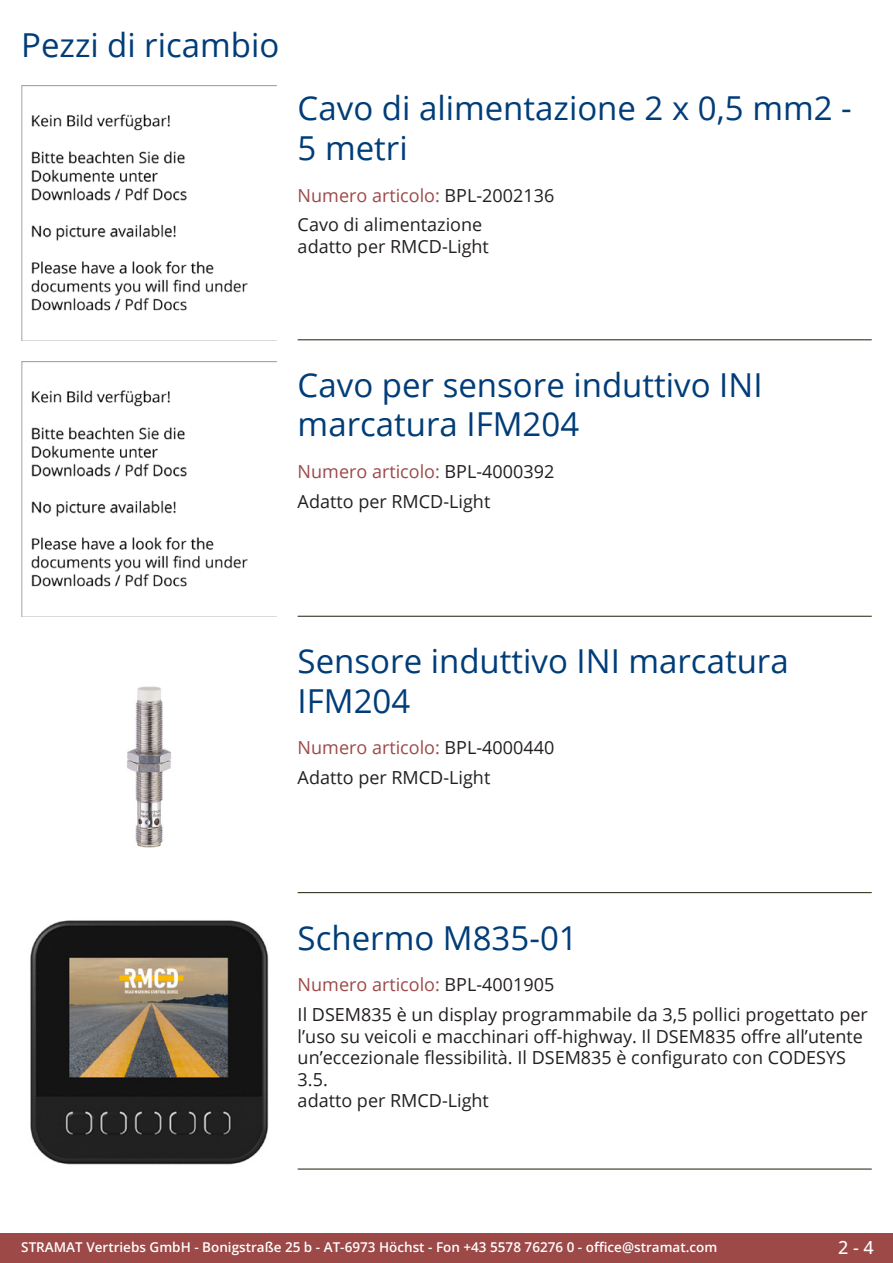
<style>
.page{position:relative;width:893px;height:1263px;background:#fff}
.page>*{position:absolute;margin:0;border:0;box-sizing:border-box;transform-origin:0 0}
.Produkttitel{font:33px/39.6px "Open Sans";color:#003d78}
.RastTitel{font:33px "Open Sans";color:#003d78}
.Beschreibung_Text{font:18px/21.6px "Open Sans";color:#231f20}
.TechDaten_Überschrif{font:18px "Open Sans";color:#9c4948}
.t1{font:500 18px "Open Sans";color:#fff}
.t2{font:600 13.5px "Open Sans";color:#fff}
.s1{color:#231f20}
</style>
<div class="page">
<div style="left:0;top:1233px;width:893px;height:30px;background:#9c4948"></div>
<hr style="left:298px;top:340px;width:574px;height:1px;background:#201d08">
<hr style="left:298px;top:616px;width:574px;height:1px;background:#201d08">
<hr style="left:298px;top:892px;width:574px;height:1px;background:#201d08">
<hr style="left:298px;top:1169px;width:574px;height:1px;background:#201d08">
<img style="left:21px;top:85px;width:255px;height:255px">
<img style="left:21px;top:361px;width:255px;height:256px">
<img style="left:127px;top:686px;width:45px;height:162px">
<img style="left:30px;top:920px;width:239px;height:245px">
<p class="RastTitel" style="left:21px;top:22px;width:260px">Pezzi di ricambio</p>
<p class="Produkttitel" style="left:298px;top:88px;width:556px">Cavo di alimentazione 2 x 0,5 mm2 -<br>5 metri</p>
<p class="TechDaten_Überschrif" style="left:298px;top:183px;width:258px">Numero articolo: <span class="s1">BPL-2002136</span></p>
<p class="Beschreibung_Text" style="left:298px;top:214px;width:193px">Cavo di alimentazione adatto per RMCD-Light</p>
<p class="Produkttitel" style="left:298px;top:364px;width:466px">Cavo per sensore induttivo INI marcatura IFM204</p>
<p class="TechDaten_Überschrif" style="left:298px;top:459px;width:258px">Numero articolo: <span class="s1">BPL-4000392</span></p>
<p class="Beschreibung_Text" style="left:298px;top:490px;width:194px">Adatto per RMCD-Light</p>
<p class="Produkttitel" style="left:298px;top:640px;width:493px">Sensore induttivo INI marcatura<br>IFM204</p>
<p class="TechDaten_Überschrif" style="left:298px;top:735px;width:258px">Numero articolo: <span class="s1">BPL-4000440</span></p>
<p class="Beschreibung_Text" style="left:298px;top:766px;width:194px">Adatto per RMCD-Light</p>
<p class="Produkttitel" style="left:298px;top:917px;width:282px">Schermo M835-01</p>
<p class="TechDaten_Überschrif" style="left:298px;top:972px;width:258px">Numero articolo: <span class="s1">BPL-4001905</span></p>
<p class="Beschreibung_Text" style="left:298px;top:1003px;width:572px">Il DSEM835 è un display programmabile da 3,5 pollici progettato per l’uso su veicoli e macchinari off-highway. Il DSEM835 offre all’utente un’eccezionale flessibilità. Il DSEM835 è configurato con CODESYS 3.5.<br>adatto per RMCD-Light</p>
<p class="t2" style="left:21px;top:1238px;width:698px">STRAMAT Vertriebs GmbH - Bonigstraße 25 b - AT-6973 Höchst - Fon +43 5578 76276 0 - office@stramat.com</p>
<p class="t1" style="left:838px;top:1234px;width:37px">2 - 4</p>
</div>
